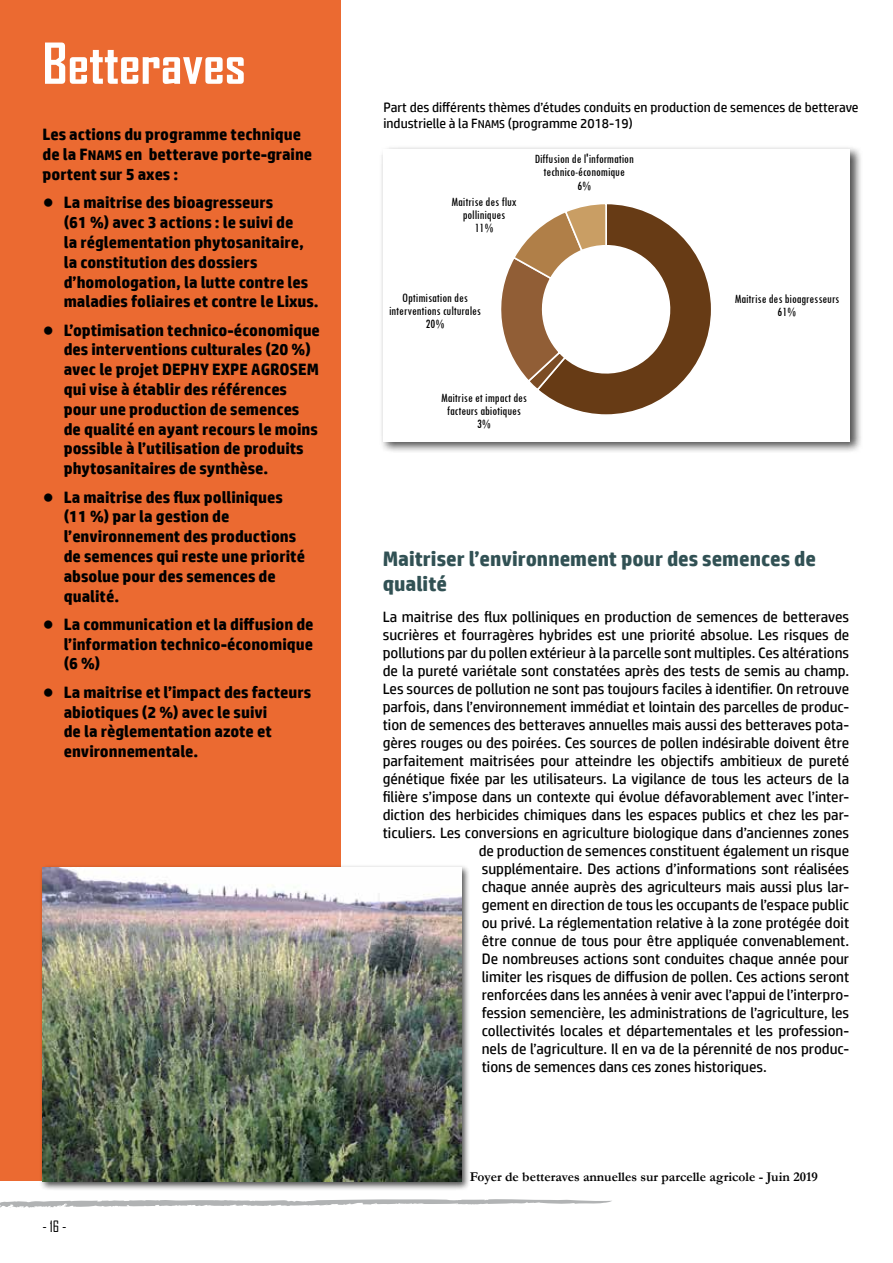
<style>
.page{position:relative;width:893px;height:1263px;background:#fff}
.page>*{position:absolute;margin:0;border:0;box-sizing:border-box;transform-origin:0 0}
.t1{font:700 54px "Agency FB";color:#fff}
.t2{font:700 21px/25.2px "HP Simplified";color:#315154}
.t3{font:700 16.5px/19.8px "HP Simplified";color:#000}
.t4{font:15px "HP Simplified";color:#000}
.t5{font:15px "Agency FB";color:#000}
.t6{font:13.5px/16.2px "HP Simplified";color:#000}
.t7{font:700 13.5px "Garamond";color:#000}
.t8{font:condensed 13.05px/13px "Tw Cen";color:#000;text-align:center}
.s1{font-family:"HP Simplified Bold SC850";font-weight:400}
.s2{font-family:"HP Simplified Bold SC850";font-weight:400;font-size:14.1px}
.s3{font-family:"Verdana"}
.s4{font-family:"HP Simplified Regular SC850"}
.s5{font-family:"HP Simplified Regular SC850";font-size:11.55px}
</style>
<div class="page">
<svg style="left:0;top:1199px;width:612px;height:9px"></svg>
<div style="left:0;top:0;width:340px;height:1181px;background:#eb6a31"></div>
<div style="left:379px;top:145px;width:484px;height:309px;background:#000;opacity:.7"></div>
<div style="left:383px;top:149px;width:467px;height:292px;background:#fff"></div>
<svg style="left:501px;top:204px;width:210px;height:211px"></svg>
<div style="left:39px;top:864px;width:431px;height:326px;background:#000;opacity:.7"></div>
<img style="left:43px;top:867px;width:418px;height:314px">
<h1 class="t1" style="left:43px;top:30px;width:205px">Betteraves</h1>
<p class="t3" style="left:43px;top:125px;width:271px">Les actions du programme technique de la <span class="s1">F</span><span class="s2">NAMS</span> en betterave porte-graine portent sur 5 axes :</p>
<p class="t3" style="left:64px;top:192px;width:256px;text-indent:-21px"><span class="s3">•</span> La maitrise des bioagresseurs<br>(61 %) avec 3 actions : le suivi de<br>la réglementation phytosanitaire, la constitution des dossiers d’homologation, la lutte contre les maladies foliaires et contre le Lixus.</p>
<p class="t3" style="left:64px;top:320px;width:258px;text-indent:-21px"><span class="s3">•</span> L’optimisation technico-économique des interventions culturales (20 %) avec le projet DEPHY EXPE AGROSEM qui vise à établir des références pour une production de semences de qualité en ayant recours le moins possible à l’utilisation de produits phytosanitaires de synthèse.</p>
<p class="t3" style="left:64px;top:487px;width:243px;text-indent:-21px"><span class="s3">•</span> La maitrise des flux polliniques (11 %) par la gestion de l’environnement des productions de semences qui reste une priorité absolue pour des semences de qualité.</p>
<p class="t3" style="left:64px;top:614px;width:251px;text-align:justify;text-indent:-21px"><span class="s3">•</span> La communication et la diffusion de l’information technico-économique (6 %)</p>
<p class="t3" style="left:64px;top:682px;width:249px;text-indent:-21px"><span class="s3">•</span> La maitrise et l’impact des facteurs abiotiques (2 %) avec le suivi<br>de la règlementation azote et environnementale.</p>
<p class="t5" style="left:43px;top:1217px;width:26px">- 16 -</p>
<p class="t6" style="left:383px;top:99px;width:477px">Part des différents thèmes d’études conduits en production de semences de betterave industrielle à la <span class="s4">F</span><span class="s5">NAMS</span> (programme 2018-19)</p>
<p class="t8" style="left:451px;top:195px;width:67px">Maitrise des flux polliniques<br>11%</p>
<p class="t8" style="left:535px;top:152px;width:101px">Diffusion de l'information technico-économique<br>6%</p>
<p class="t8" style="left:389px;top:291px;width:94px">Optimisation des interventions culturales<br>20%</p>
<p class="t8" style="left:441px;top:391px;width:88px">Maitrise et impact des facteurs abiotiques<br>3%</p>
<p class="t8" style="left:735px;top:292px;width:106px">Maitrise des bioagresseurs<br>61%</p>
<h2 class="t2" style="left:383px;top:545px;width:435px">Maitriser l’environnement pour des semences de qualité</h2>
<p class="t4" style="left:383px;top:608px;width:468px">La maitrise des flux polliniques en production de semences de betteraves</p>
<p class="t4" style="left:383px;top:626px;width:468px">sucrières et fourragères hybrides est une priorité absolue. Les risques de</p>
<p class="t4" style="left:383px;top:644px;width:468px">pollutions par du pollen extérieur à la parcelle sont multiples. Ces altérations</p>
<p class="t4" style="left:383px;top:662px;width:468px">de la pureté variétale sont constatées après des tests de semis au champ.</p>
<p class="t4" style="left:383px;top:680px;width:468px">Les sources de pollution ne sont pas toujours faciles à identifier. On retrouve</p>
<p class="t4" style="left:383px;top:698px;width:468px">parfois, dans l’environnement immédiat et lointain des parcelles de produc-</p>
<p class="t4" style="left:383px;top:716px;width:468px">tion de semences des betteraves annuelles mais aussi des betteraves pota-</p>
<p class="t4" style="left:383px;top:734px;width:468px">gères rouges ou des poirées. Ces sources de pollen indésirable doivent être</p>
<p class="t4" style="left:383px;top:752px;width:468px">parfaitement maitrisées pour atteindre les objectifs ambitieux de pureté</p>
<p class="t4" style="left:383px;top:770px;width:468px">génétique fixée par les utilisateurs. La vigilance de tous les acteurs de la</p>
<p class="t4" style="left:383px;top:788px;width:468px">filière s’impose dans un contexte qui évolue défavorablement avec l’inter-</p>
<p class="t4" style="left:383px;top:806px;width:468px">diction des herbicides chimiques dans les espaces publics et chez les par-</p>
<p class="t4" style="left:383px;top:824px;width:468px">ticuliers. Les conversions en agriculture biologique dans d’anciennes zones</p>
<p class="t4" style="left:479px;top:842px;width:372px">de production de semences constituent également un risque</p>
<p class="t4" style="left:482px;top:860px;width:369px">supplémentaire. Des actions d’informations sont réalisées</p>
<p class="t4" style="left:482px;top:878px;width:369px">chaque année auprès des agriculteurs mais aussi plus lar-</p>
<p class="t4" style="left:482px;top:896px;width:369px">gement en direction de tous les occupants de l’espace public</p>
<p class="t4" style="left:482px;top:914px;width:369px">ou privé. La réglementation relative à la zone protégée doit</p>
<p class="t4" style="left:482px;top:932px;width:369px">être connue de tous pour être appliquée convenablement.</p>
<p class="t4" style="left:482px;top:950px;width:369px">De nombreuses actions sont conduites chaque année pour</p>
<p class="t4" style="left:482px;top:968px;width:369px">limiter les risques de diffusion de pollen. Ces actions seront</p>
<p class="t4" style="left:482px;top:986px;width:369px">renforcées dans les années à venir avec l’appui de l’interpro-</p>
<p class="t4" style="left:482px;top:1004px;width:369px">fession semencière, les administrations de l’agriculture, les</p>
<p class="t4" style="left:482px;top:1022px;width:369px">collectivités locales et départementales et les profession-</p>
<p class="t4" style="left:482px;top:1040px;width:369px">nels de l’agriculture. Il en va de la pérennité de nos produc-</p>
<p class="t4" style="left:482px;top:1058px;width:287px">tions de semences dans ces zones historiques.</p>
<p class="t7" style="left:470px;top:1168px;width:350px">Foyer de betteraves annuelles sur parcelle agricole - Juin 2019</p>
</div>
